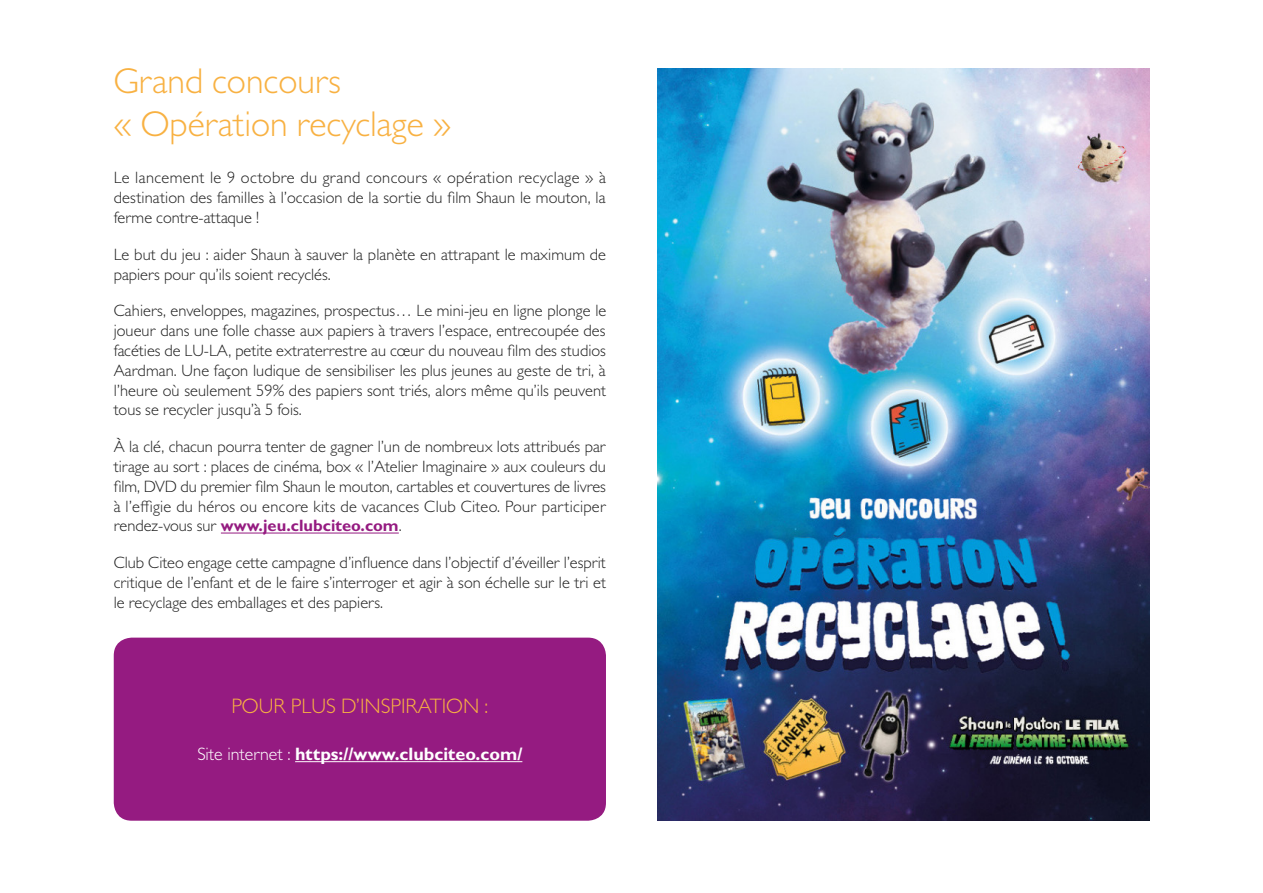
<style>
.page{position:relative;width:1263px;height:893px;background:#fff}
.page>*{position:absolute;margin:0;border:0;box-sizing:border-box;transform-origin:0 0}
.t1{font:300 36px/43.2px "Gill Sans";color:#f8b142}
.t2{font:300 21px "Gill Sans";color:#f8b142}
.t3{font:700 18px "Gill Sans";color:#fff}
.t4{font:300 16.5px/19.8px "Gill Sans";letter-spacing:.005em;color:#222;text-align:justify}
.s1{font-weight:700;color:#951b81}
.s2{font-weight:300}
</style>
<div class="page">
<hr style="left:221px;top:533px;width:178px;height:1px;background:#951b81">
<img style="left:657px;top:68px;width:492px;height:753px">
<div style="left:114px;top:638px;width:492px;height:183px;background:#951b81;border-radius:18px"></div>
<hr style="left:295px;top:761px;width:227px;height:1px;background:#fff">
<h1 class="t1" style="left:114px;top:60px;width:339px">Grand concours<br>« Opération recyclage »</h1>
<p class="t4" style="left:114px;top:168px;width:494px">Le lancement le 9 octobre du grand concours « opération recyclage » à destination des familles à l’occasion de la sortie du film Shaun le mouton, la ferme contre-attaque !</p>
<p class="t4" style="left:114px;top:245px;width:494px">Le but du jeu : aider Shaun à sauver la planète en attrapant le maximum de papiers pour qu’ils soient recyclés.</p>
<p class="t4" style="left:114px;top:301px;width:494px">Cahiers, enveloppes, magazines, prospectus… Le mini-jeu en ligne plonge le joueur dans une folle chasse aux papiers à travers l’espace, entrecoupée des facéties de LU-LA, petite extraterrestre au cœur du nouveau film des studios Aardman. Une façon ludique de sensibiliser les plus jeunes au geste de tri, à l’heure où seulement 59% des papiers sont triés, alors même qu’ils peuvent tous se recycler jusqu’à 5 fois.</p>
<p class="t4" style="left:114px;top:437px;width:494px">À la clé, chacun pourra tenter de gagner l’un de nombreux lots attribués par tirage au sort : places de cinéma, box « l’Atelier Imaginaire » aux couleurs du film, DVD du premier film Shaun le mouton, cartables et couvertures de livres à l’effigie du héros ou encore kits de vacances Club Citeo. Pour participer rendez-vous sur <span class="s1">www.jeu.clubciteo.com</span>.</p>
<p class="t4" style="left:114px;top:553px;width:494px">Club Citeo engage cette campagne d’influence dans l’objectif d’éveiller l’esprit critique de l’enfant et de le faire s’interroger et agir à son échelle sur le tri et le recyclage des emballages et des papiers.</p>
<p class="t2" style="left:231px;top:695px;width:258px">POUR PLUS D’INSPIRATION :</p>
<p class="t3" style="left:197px;top:747px;width:327px"><span class="s2">Site internet :</span> https://www.clubciteo.com/</p>
</div>
